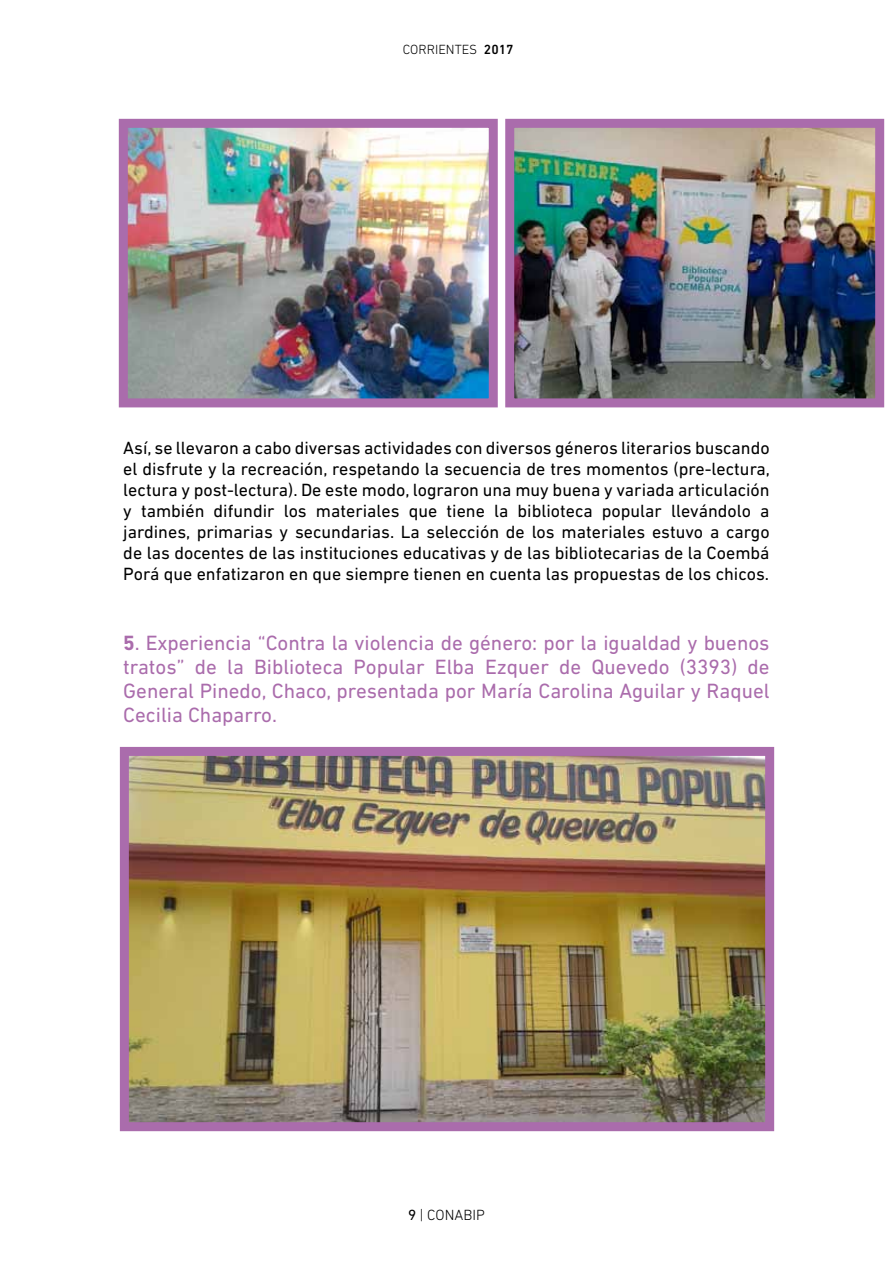
<style>
.page{position:relative;width:893px;height:1263px;background:#fff}
.page>*{position:absolute;margin:0;border:0;box-sizing:border-box;transform-origin:0 0}
.t1{font:21px/24px "DIN Next LT Pro";color:#aa6cac;text-align:justify}
.t2{font:18px/21px "DIN Next LT Pro";color:#000;text-align:justify}
.t3{font:300 15px "DIN Next LT Pro";color:#000}
.t4{font:300 13.5px "DIN Next LT Pro";color:#000}
.s1{font-weight:500}
.s2{font-weight:700}
.s3{font-weight:400}
</style>
<div class="page">
<img style="left:129px;top:129px;width:359px;height:268px">
<div style="left:119px;top:119px;width:379px;height:288px;border:9px solid #aa6cac"></div>
<img style="left:515px;top:129px;width:359px;height:268px">
<div style="left:505px;top:119px;width:379px;height:288px;border:9px solid #aa6cac"></div>
<img style="left:130px;top:757px;width:634px;height:364px">
<div style="left:120px;top:747px;width:654px;height:384px;border:9px solid #aa6cac"></div>
<p class="t4" style="left:403px;top:41px;width:112px">CORRIENTES <span class="s1">2017</span></p>
<p class="t2" style="left:123px;top:437px;width:648px">Así, se llevaron a cabo diversas actividades con diversos géneros literarios buscando el disfrute y la recreación, respetando la secuencia de tres momentos (pre-lectura, lectura y post-lectura). De este modo, lograron una muy buena y variada articulación y también difundir los materiales que tiene la biblioteca popular llevándolo a jardines, primarias y secundarias. La selección de los materiales estuvo a cargo de las docentes de las instituciones educativas y de las bibliotecarias de la Coembá Porá que enfatizaron en que siempre tienen en cuenta las propuestas de los chicos.</p>
<p class="t1" style="left:123px;top:631px;width:648px"><span class="s2">5</span>. Experiencia “Contra la violencia de género: por la igualdad y buenos tratos” de la Biblioteca Popular Elba Ezquer de Quevedo (3393) de General Pinedo, Chaco, presentada por María Carolina Aguilar y Raquel Cecilia Chaparro.</p>
<p class="t3" style="left:408px;top:1206px;width:78px"><span class="s3">9</span> | CONABIP</p>
</div>
